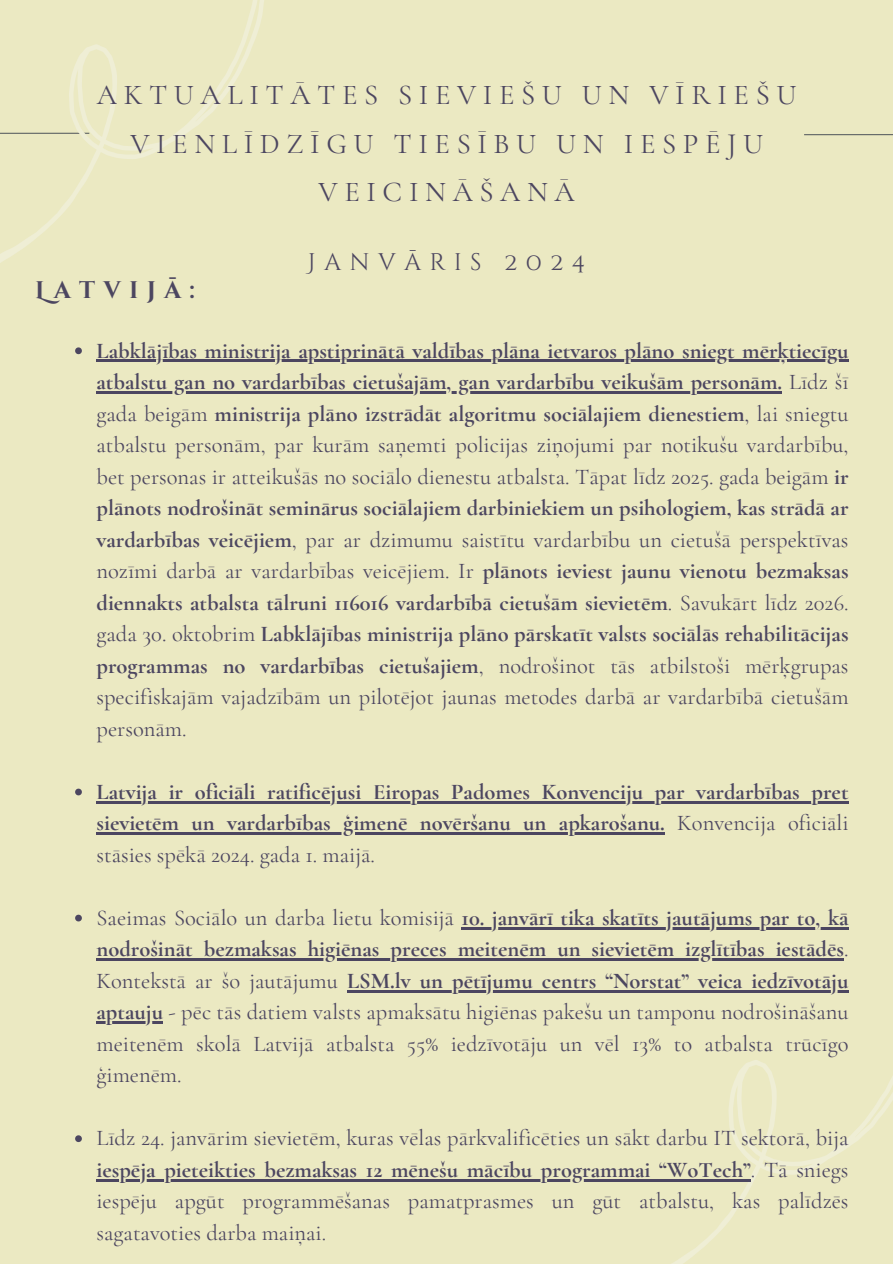
<style>
.page{position:relative;width:893px;height:1264px;background:#fff}
.page>*{position:absolute;margin:0;border:0;box-sizing:border-box;transform-origin:0 0}
.t1{font:28.8px/48.3px "Cormorant Garamond";letter-spacing:.23em;color:#4c4660;text-align:center}
.t2{font:24px "Cinzel Decorative";letter-spacing:.345em;color:#4c4660}
.t3{font:700 24px "Cinzel Decorative";letter-spacing:.345em;color:#4c4660}
.t4{font:22.5px/31.5px "Cormorant Garamond";color:#4c4660;text-align:justify}
.t5{font:700 22.5px/31.5px "Cormorant Garamond";color:#4c4660}
.s1{font-weight:700}
.s2{font-weight:400}
</style>
<div class="page">
<div style="left:0;top:0;width:892px;height:1263px;background:#ebe9c2"></div>
<hr style="left:804px;top:134px;width:88px;height:1px;background:#5e6364">
<svg style="left:0;top:0;width:264px;height:263px"></svg>
<svg style="left:570px;top:927px;width:322px;height:336px"></svg>
<svg style="left:75px;top:347px;width:7px;height:7px"></svg>
<hr style="left:96px;top:360px;width:752px;height:2px;background:#4c4660">
<hr style="left:96px;top:391px;width:686px;height:2px;background:#4c4660">
<svg style="left:75px;top:788px;width:7px;height:7px"></svg>
<hr style="left:96px;top:801px;width:752px;height:2px;background:#4c4660">
<hr style="left:96px;top:832px;width:568px;height:2px;background:#4c4660">
<svg style="left:75px;top:914px;width:7px;height:7px"></svg>
<hr style="left:461px;top:927px;width:387px;height:2px;background:#4c4660">
<hr style="left:96px;top:958px;width:748px;height:2px;background:#4c4660">
<hr style="left:347px;top:990px;width:501px;height:2px;background:#4c4660">
<hr style="left:96px;top:1021px;width:67px;height:2px;background:#4c4660">
<svg style="left:75px;top:1135px;width:7px;height:7px"></svg>
<hr style="left:96px;top:1179px;width:654px;height:2px;background:#4c4660">
<p class="t1" style="left:97px;top:71px;width:701px">AKTUALITĀTES SIEVIEŠU UN VĪRIEŠU<br>VIENLĪDZĪGU TIESĪBU UN IESPĒJU<br>VEICINĀŠANĀ</p>
<h1 class="t3" style="left:35px;top:275px;width:161px">Latvijā:</h1>
<p class="t2" style="left:308px;top:246px;width:279px">JANVĀRIS 2024</p>
<h2 class="t5" style="left:96px;top:334px;width:753px">Labklājības ministrija apstiprinātā valdības plāna ietvaros plāno sniegt mērķtiecīgu</h2>
<p class="t4" style="left:96px;top:366px;width:753px"><span class="s1">atbalstu gan no vardarbības cietušajām, gan vardarbību veikušām personām.</span> Līdz šī gada beigām <span class="s1">ministrija plāno izstrādāt algoritmu sociālajiem dienestiem</span>, lai sniegtu atbalstu personām, par kurām saņemti policijas ziņojumi par notikušu vardarbību, bet personas ir atteikušās no sociālo dienestu atbalsta. Tāpat līdz 2025. gada beigām <span class="s1">ir plānots nodrošināt seminārus sociālajiem darbiniekiem un psihologiem, kas strādā ar vardarbības veicējiem</span>, par ar dzimumu saistītu vardarbību un cietušā perspektīvas nozīmi darbā ar vardarbības veicējiem. Ir <span class="s1">plānots ieviest jaunu vienotu bezmaksas diennakts atbalsta tālruni 116016 vardarbībā cietušām sievietēm</span>. Savukārt līdz 2026. gada 30. oktobrim <span class="s1">Labklājības ministrija plāno pārskatīt valsts sociālās rehabilitācijas programmas no vardarbības cietušajiem</span>, nodrošinot tās atbilstoši mērķgrupas specifiskajām vajadzībām un pilotējot jaunas metodes darbā ar vardarbībā cietušām personām.</p>
<p class="t5" style="left:96px;top:775px;width:753px">Latvija ir oficiāli ratificējusi Eiropas Padomes Konvenciju par vardarbības pret</p>
<p class="t5" style="left:96px;top:807px;width:753px">sievietēm un vardarbības ģimenē novēršanu un apkarošanu. <span class="s2">Konvencija oficiāli stāsies spēkā 2024. gada 1. maijā.</span></p>
<p class="t5" style="left:96px;top:901px;width:753px"><span class="s2">Saeimas Sociālo un darba lietu komisijā</span> 10. janvārī tika skatīts jautājums par to, kā</p>
<p class="t4" style="left:96px;top:933px;width:753px"><span class="s1">nodrošināt bezmaksas higiēnas preces meitenēm un sievietēm izglītības iestādēs</span>.<br>Kontekstā ar šo jautājumu <span class="s1">LSM.lv un pētījumu centrs “Norstat” veica iedzīvotāju aptauju</span> - pēc tās datiem valsts apmaksātu higiēnas pakešu un tamponu nodrošināšanu meitenēm skolā Latvijā atbalsta 55% iedzīvotāju un vēl 13% to atbalsta trūcīgo ģimenēm.</p>
<p class="t4" style="left:96px;top:1122px;width:753px">Līdz 24. janvārim sievietēm, kuras vēlas pārkvalificēties un sākt darbu IT sektorā, bija <span class="s1">iespēja pieteikties bezmaksas 12 mēnešu mācību programmai “WoTech”</span>. Tā sniegs iespēju apgūt programmēšanas pamatprasmes un gūt atbalstu, kas palīdzēs sagatavoties darba maiņai.</p>
</div>
